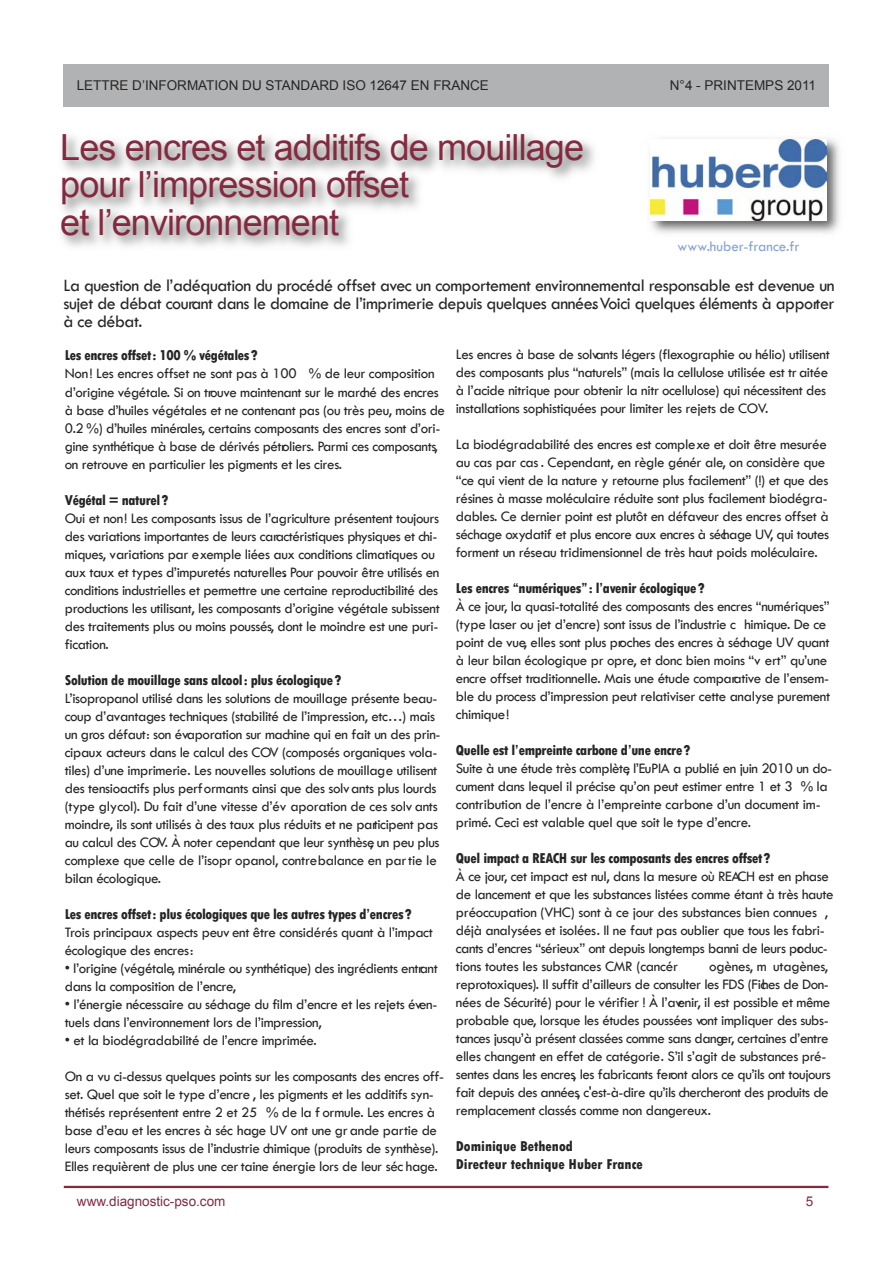
<style>
.page{position:relative;width:893px;height:1263px;background:#fff}
.page>*{position:absolute;margin:0;border:0;box-sizing:border-box;transform-origin:0 0}
.t1{font:36px/37.5px "Arial";letter-spacing:-.025em;color:#842a40}
.t2{font:18px/18px "Tw Cen";letter-spacing:-.025em;color:#272627;text-align:justify}
.t3{font:15px/18px "Tw Cen";letter-spacing:-.025em;color:#272627}
.t4{font:800 15px "Tw Cen MT Condensed";letter-spacing:-.025em;color:#272627}
.t5{font:800 15px/18px "Tw Cen MT Condensed";color:#272627}
.t6{font:15px "Tw Cen";color:#85a2d7}
.t7{font:13.5px "Arial";color:#272627}
.t8{font:13.5px "Arial";color:#842a40}
</style>
<div class="page">
<div style="left:64px;top:64px;width:765px;height:42px;background:#b1b2b3"></div>
<hr style="left:64px;top:1186px;width:764px;height:2px;background:#842a40">
<img style="left:648px;top:136px;width:194px;height:100px">
<img style="left:651px;top:139px;width:175px;height:81px">
<p class="t7" style="left:77px;top:76px;width:414px">LETTRE D’INFORMATION DU STANDARD ISO 12647 EN FRANCE</p>
<h1 class="t1" style="left:60px;top:129px;width:525px">Les encres et additifs de mouillage pour l’impression offset<br>et l’environnement</h1>
<p class="t7" style="left:670px;top:76px;width:148px">N°4 - PRINTEMPS 2011</p>
<p class="t6" style="left:678px;top:237px;width:123px">www.huber-france.fr</p>
<p class="t2" style="left:64px;top:276px;width:773px">La question de l’adéquation du procédé offset avec un comportement environnemental responsable est devenue un sujet de débat courant dans le domaine de l’imprimerie depuis quelques années. Voici quelques éléments à apporter à ce débat.</p>
<p class="t4" style="left:65px;top:347px;width:194px">Les encres offset: 100 % végétales?</p>
<p class="t3" style="left:65px;top:365px;width:382px">Non! Les encres offset ne sont pas à 100 % de leur composition d’origine végétale. Si on trouve maintenant sur le marché des encres à base d’huiles végétales et ne contenant pas (ou très peu, moins de 0.2 %) d’huiles minérales, certains composants des encres sont d’ori&shy;gine synthétique à base de dérivés pétroliers. Parmi ces composants, on retrouve en particulier les pigments et les cires.</p>
<p class="t4" style="left:65px;top:491px;width:105px">Végétal = naturel?</p>
<p class="t3" style="left:65px;top:509px;width:377px">Oui et non! Les composants issus de l’agriculture présentent toujours des variations importantes de leurs caractéristiques physiques et chi&shy;miques, variations par exemple liées aux conditions climatiques ou aux taux et types d’impuretés naturelles. Pour pouvoir être utilisés en conditions industrielles et permettre une certaine reproductibilité des productions les utilisant, les composants d’origine végétale subissent des traitements plus ou moins poussés, dont le moindre est une puri&shy;fication.</p>
<p class="t4" style="left:65px;top:671px;width:278px">Solution de mouillage sans alcool: plus écologique?</p>
<p class="t3" style="left:65px;top:689px;width:377px">L’isopropanol utilisé dans les solutions de mouillage présente beau&shy;coup d’avantages techniques (stabilité de l’impression, etc…) mais un gros défaut: son évaporation sur machine qui en fait un des prin&shy;cipaux acteurs dans le calcul des COV (composés organiques vola&shy;tiles) d’une imprimerie. Les nouvelles solutions de mouillage utilisent des tensioactifs plus performants ainsi que des solvants plus lourds (type glycol). Du fait d’une vitesse d’év aporation de ces solv ants moindre, ils sont utilisés à des taux plus réduits et ne participent pas au calcul des COV. À noter cependant que leur synthèse, un peu plus complexe que celle de l’isopr opanol, contrebalance en partie le bilan écologique.</p>
<p class="t4" style="left:65px;top:905px;width:349px">Les encres offset: plus écologiques que les autres types d’encres?</p>
<p class="t3" style="left:65px;top:923px;width:369px">Trois principaux aspects peuv ent être considérés quant à l’impact écologique des encres:</p>
<p class="t3" style="left:65px;top:959px;width:374px">• l’origine (végétale, minérale ou synthétique) des ingrédients entrant dans la composition de l’encre,</p>
<p class="t3" style="left:65px;top:995px;width:374px">• l’énergie nécessaire au séchage du film d’encre et les rejets éven&shy;tuels dans l’environnement lors de l’impression,</p>
<p class="t3" style="left:65px;top:1031px;width:253px">• et la biodégradabilité de l’encre imprimée.</p>
<p class="t3" style="left:65px;top:1067px;width:381px">On a vu ci-dessus quelques points sur les composants des encres off&shy;set. Quel que soit le type d’encre , les pigments et les additifs syn&shy;thétisés représentent entre 2 et 25 % de la f ormule. Les encres à base d’eau et les encres à séc hage UV ont une gr ande partie de leurs composants issus de l’industrie chimique (produits de synthèse).<br>Elles requièrent de plus une cer taine énergie lors de leur séc hage.</p>
<p class="t3" style="left:456px;top:345px;width:375px">Les encres à base de solvants légers (flexographie ou hélio) utilisent des composants plus “naturels” (mais la cellulose utilisée est tr aitée à l’acide nitrique pour obtenir la nitr ocellulose) qui nécessitent des installations sophistiquées pour limiter les rejets de COV.</p>
<p class="t3" style="left:456px;top:435px;width:375px">La biodégradabilité des encres est complexe et doit être mesurée au cas par cas . Cependant, en règle génér ale, on considère que “ce qui vient de la nature y retourne plus facilement” (!) et que des résines à masse moléculaire réduite sont plus facilement biodégra&shy;dables. Ce dernier point est plutôt en défaveur des encres offset à séchage oxydatif et plus encore aux encres à séchage UV, qui toutes forment un réseau tridimensionnel de très haut poids moléculaire.</p>
<p class="t4" style="left:456px;top:579px;width:250px">Les encres “numériques”: l’avenir écologique?</p>
<p class="t3" style="left:456px;top:597px;width:376px">À ce jour, la quasi-totalité des composants des encres “numériques” (type laser ou jet d’encre) sont issus de l’industrie c himique. De ce point de vue, elles sont plus proches des encres à séchage UV quant à leur bilan écologique pr opre, et donc bien moins “v ert” qu’une encre offset traditionnelle. Mais une étude comparative de l’ensem&shy;ble du process d’impression peut relativiser cette analyse purement chimique!</p>
<p class="t4" style="left:456px;top:741px;width:236px">Quelle est l’empreinte carbone d’une encre?</p>
<p class="t3" style="left:456px;top:759px;width:378px">Suite à une étude très complète, l’EuPIA a publié en juin 2010 un do&shy;cument dans lequel il précise qu’on peut estimer entre 1 et 3 % la contribution de l’encre à l’empreinte carbone d’un document im&shy;primé. Ceci est valable quel que soit le type d’encre.</p>
<p class="t4" style="left:456px;top:849px;width:316px">Quel impact a REACH sur les composants des encres offset?</p>
<p class="t3" style="left:456px;top:867px;width:379px">À ce jour, cet impact est nul, dans la mesure où REACH est en phase de lancement et que les substances listées comme étant à très haute préoccupation (VHC) sont à ce jour des substances bien connues , déjà analysées et isolées. Il ne faut pas oublier que tous les fabri&shy;cants d’encres “sérieux” ont depuis longtemps banni de leurs produc&shy;tions toutes les substances CMR (cancér</p>
<p class="t3" style="left:456px;top:957px;width:376px;text-indent:253px">ogènes, m utagènes, reprotoxiques). Il suffit d’ailleurs de consulter les FDS (Fiches de Don&shy;nées de Sécurité) pour le vérifier ! À l’avenir, il est possible et même probable que, lorsque les études poussées vont impliquer des subs&shy;tances jusqu’à présent classées comme sans danger, certaines d’entre elles changent en effet de catégorie. S’il s’agit de substances pré&shy;sentes dans les encres, les fabricants feront alors ce qu’ils ont toujours fait depuis des années, c'est-à-dire qu’ils chercheront des produits de remplacement classés comme non dangereux.</p>
<p class="t5" style="left:456px;top:1137px;width:189px">Dominique Bethenod<br>Directeur technique Huber France</p>
<p class="t8" style="left:77px;top:1192px;width:150px">www.diagnostic-pso.com</p>
<p class="t8" style="left:806px;top:1192px;width:9px">5</p>
</div>
